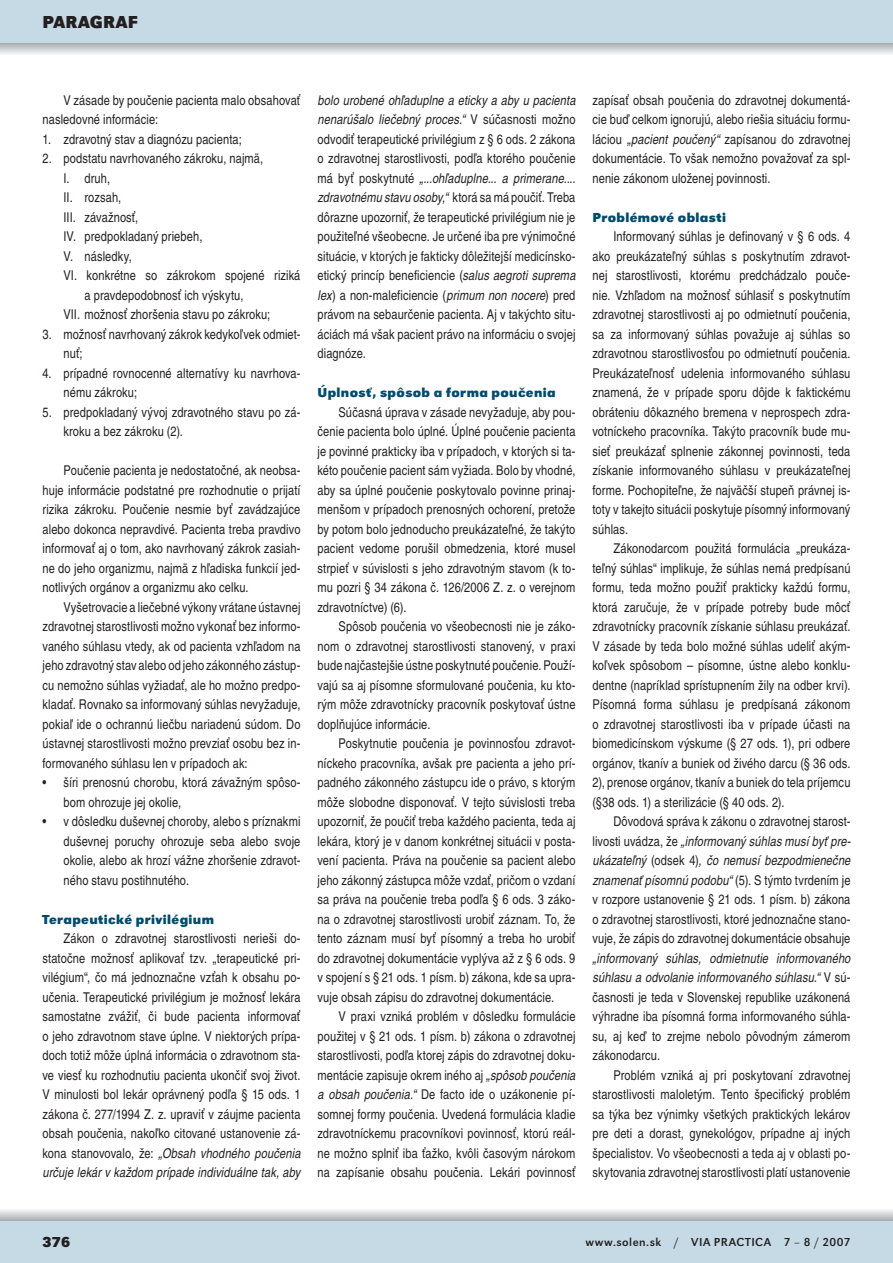
<style>
.page{position:relative;width:893px;height:1263px;background:#fff}
.page>*{position:absolute;margin:0;border:0;box-sizing:border-box;transform-origin:0 0}
.t1{font:700 18px "URW Grotesk TOT";color:#231f20}
.t2{font:700 15px "URW Grotesk TOT";color:#231f20}
.t3{font:condensed 13.5px/19.5px "Nimbus Sans LOT";letter-spacing:.01em;color:#231f20;text-align:justify}
.t4{font:700 13.5px "URW Grotesk TOT";letter-spacing:.025em;color:#004b6c}
.t5{font:12px "URW Grotesk TOT";letter-spacing:.035em;color:#231f20}
.s1{font-style:italic}
</style>
<div class="page">
<svg style="left:0;top:43px;width:892px;height:11px;background:#cdced0"></svg>
<div style="left:0;top:1220px;width:893px;height:43px;background:#c6dae6"></div>
<div style="left:0;top:0;width:893px;height:43px;background:#c6dae6"></div>
<svg style="left:0;top:1210px;width:892px;height:10px;background:#d0d1d3"></svg>
<h1 class="t1" style="left:43px;top:11px;width:97px">Paragraf</h1>
<p class="t3" style="left:43px;top:90px;width:259px;text-indent:21px">V zásade by poučenie pacienta malo obsahovať nasledovné informácie:</p>
<p class="t3" style="left:43px;top:129px;width:201px">1. zdravotný stav a diagnózu pacienta;</p>
<p class="t3" style="left:43px;top:149px;width:222px">2. podstatu navrhovaného zákroku, najmä,</p>
<p class="t3" style="left:64px;top:168px;width:48px">I. druh,</p>
<p class="t3" style="left:64px;top:188px;width:59px">II. rozsah,</p>
<p class="t3" style="left:64px;top:207px;width:76px">III. závažnosť,</p>
<p class="t3" style="left:64px;top:227px;width:140px">IV. predpokladaný priebeh,</p>
<p class="t3" style="left:64px;top:246px;width:70px">V. následky,</p>
<p class="t3" style="left:64px;top:266px;width:238px">VI. konkrétne so zákrokom spojené riziká</p>
<p class="t3" style="left:85px;top:285px;width:161px">a pravdepodobnosť ich výskytu,</p>
<p class="t3" style="left:64px;top:305px;width:208px">VII. možnosť zhoršenia stavu po zákroku;</p>
<p class="t3" style="left:64px;top:324px;width:238px;text-indent:-21px">3. možnosť navrhovaný zákrok kedykoľvek odmiet&shy;nuť;</p>
<p class="t3" style="left:64px;top:363px;width:238px;text-indent:-21px">4. prípadné rovnocenné alternatívy ku navrhova&shy;nému zákroku;</p>
<p class="t3" style="left:64px;top:402px;width:238px;text-indent:-21px">5. predpokladaný vývoj zdravotného stavu po zá&shy;kroku a bez zákroku (2).</p>
<p class="t3" style="left:43px;top:461px;width:259px;text-indent:21px">Poučenie pacienta je nedostatočné, ak neobsa&shy;huje informácie podstatné pre rozhodnutie o prijatí rizika zákroku. Poučenie nesmie byť zavádzajúce alebo dokonca nepravdivé. Pacienta treba pravdivo informovať aj o tom, ako navrhovaný zákrok zasiah&shy;ne do jeho organizmu, najmä z hľadiska funkcií jed&shy;notlivých orgánov a organizmu ako celku.</p>
<p class="t3" style="left:43px;top:597px;width:259px;text-indent:21px">Vyšetrovacie a liečebné výkony vrátane ústavnej zdravotnej starostlivosti možno vykonať bez informo&shy;vaného súhlasu vtedy, ak od pacienta vzhľadom na jeho zdravotný stav alebo od jeho zákonného zástup&shy;cu nemožno súhlas vyžiadať, ale ho možno predpo&shy;kladať. Rovnako sa informovaný súhlas nevyžaduje, pokiaľ ide o ochrannú liečbu nariadenú súdom. Do ústavnej starostlivosti možno prevziať osobu bez in&shy;formovaného súhlasu len v prípadoch ak:</p>
<p class="t3" style="left:64px;top:773px;width:238px;text-indent:-21px">• šíri prenosnú chorobu, ktorá závažným spôso&shy;bom ohrozuje jej okolie,</p>
<p class="t3" style="left:64px;top:812px;width:238px;text-indent:-21px">• v dôsledku duševnej choroby, alebo s príznakmi duševnej poruchy ohrozuje seba alebo svoje okolie, alebo ak hrozí vážne zhoršenie zdravot&shy;ného stavu postihnutého.</p>
<p class="t4" style="left:43px;top:911px;width:173px">Terapeutické privilégium</p>
<p class="t3" style="left:43px;top:929px;width:259px;text-indent:21px">Zákon o zdravotnej starostlivosti nerieši do&shy;statočne možnosť aplikovať tzv. „terapeutické pri&shy;vilégium“, čo má jednoznačne vzťah k obsahu po&shy;učenia. Terapeutické privilégium je možnosť lekára samostatne zvážiť, či bude pacienta informovať o jeho zdravotnom stave úplne. V niektorých prípa&shy;doch totiž môže úplná informácia o zdravotnom sta&shy;ve viesť ku rozhodnutiu pacienta ukončiť svoj život.<br>V minulosti bol lekár oprávnený podľa § 15 ods. 1 zákona č. 277/1994 Z. z. upraviť v záujme pacienta obsah poučenia, nakoľko citované ustanovenie zá&shy;kona stanovovalo, že: <span class="s1">„Obsah vhodného poučenia určuje lekár v každom prípade individuálne tak, aby</span></p>
<p class="t3" style="left:317px;top:90px;width:260px"><span class="s1">bolo urobené ohľaduplne a eticky a aby u pacienta nenarúšalo liečebný proces.“</span> V súčasnosti možno odvodiť terapeutické privilégium z § 6 ods. 2 zákona o zdravotnej starostlivosti, podľa ktorého poučenie má byť poskytnuté <span class="s1">„...ohľaduplne... a primerane.... zdravotnému stavu osoby,“</span> ktorá sa má poučiť. Treba dôrazne upozorniť, že terapeutické privilégium nie je použiteľné všeobecne. Je určené iba pre výnimočné situácie, v ktorých je fakticky dôležitejší medicínsko&shy;etický princíp beneficiencie (<span class="s1">salus aegroti suprema lex</span>) a non-maleficiencie (<span class="s1">primum non nocere</span>) pred právom na sebaurčenie pacienta. Aj v takýchto situ&shy;áciách má však pacient právo na informáciu o svojej diagnóze.</p>
<p class="t4" style="left:317px;top:384px;width:240px">Úplnosť, spôsob a forma poučenia</p>
<p class="t3" style="left:317px;top:402px;width:260px;text-indent:21px">Súčasná úprava v zásade nevyžaduje, aby pou&shy;čenie pacienta bolo úplné. Úplné poučenie pacienta je povinné prakticky iba v prípadoch, v ktorých si ta&shy;kéto poučenie pacient sám vyžiada. Bolo by vhodné, aby sa úplné poučenie poskytovalo povinne prinaj&shy;menšom v prípadoch prenosných ochorení, pretože by potom bolo jednoducho preukázateľné, že takýto pacient vedome porušil obmedzenia, ktoré musel strpieť v súvislosti s jeho zdravotným stavom (k to&shy;mu pozri § 34 zákona č. 126/2006 Z. z. o verejnom zdravotníctve) (6).</p>
<p class="t3" style="left:317px;top:617px;width:259px;text-indent:21px">Spôsob poučenia vo všeobecnosti nie je záko&shy;nom o zdravotnej starostlivosti stanovený, v praxi bude najčastejšie ústne poskytnuté poučenie. Použí&shy;vajú sa aj písomne sformulované poučenia, ku kto&shy;rým môže zdravotnícky pracovník poskytovať ústne doplňujúce informácie.</p>
<p class="t3" style="left:317px;top:734px;width:259px;text-indent:21px">Poskytnutie poučenia je povinnosťou zdravot&shy;níckeho pracovníka, avšak pre pacienta a jeho prí&shy;padného zákonného zástupcu ide o právo, s ktorým môže slobodne disponovať. V tejto súvislosti treba upozorniť, že poučiť treba každého pacienta, teda aj lekára, ktorý je v danom konkrétnej situácii v posta&shy;vení pacienta. Práva na poučenie sa pacient alebo jeho zákonný zástupca môže vzdať, pričom o vzdaní sa práva na poučenie treba podľa § 6 ods. 3 záko&shy;na o zdravotnej starostlivosti urobiť záznam. To, že tento záznam musí byť písomný a treba ho urobiť do zdravotnej dokumentácie vyplýva až z § 6 ods. 9 v spojení s § 21 ods. 1 písm. b) zákona, kde sa upra&shy;vuje obsah zápisu do zdravotnej dokumentácie.</p>
<p class="t3" style="left:317px;top:1007px;width:259px;text-indent:21px">V praxi vzniká problém v dôsledku formulácie použitej v § 21 ods. 1 písm. b) zákona o zdravotnej starostlivosti, podľa ktorej zápis do zdravotnej doku&shy;mentácie zapisuje okrem iného aj <span class="s1">„spôsob poučenia a obsah poučenia.“</span> De facto ide o uzákonenie pí&shy;somnej formy poučenia. Uvedená formulácia kladie zdravotníckemu pracovníkovi povinnosť, ktorú reál&shy;ne možno splniť iba ťažko, kvôli časovým nárokom na zapísanie obsahu poučenia. Lekári povinnosť</p>
<p class="t3" style="left:592px;top:90px;width:259px">zapísať obsah poučenia do zdravotnej dokumentá&shy;cie buď celkom ignorujú, alebo riešia situáciu formu&shy;láciou <span class="s1">„pacient poučený“</span> zapísanou do zdravotnej dokumentácie. To však nemožno považovať za spl&shy;nenie zákonom uloženej povinnosti.</p>
<p class="t4" style="left:592px;top:209px;width:135px">Problémové oblasti</p>
<p class="t3" style="left:592px;top:227px;width:259px;text-indent:21px">Informovaný súhlas je definovaný v § 6 ods. 4 ako preukázateľný súhlas s poskytnutím zdravot&shy;nej starostlivosti, ktorému predchádzalo pouče&shy;nie. Vzhľadom na možnosť súhlasiť s poskytnutím zdravotnej starostlivosti aj po odmietnutí poučenia, sa za informovaný súhlas považuje aj súhlas so zdravotnou starostlivosťou po odmietnutí poučenia.<br>Preukázateľnosť udelenia informovaného súhlasu znamená, že v prípade sporu dôjde k faktickému obráteniu dôkazného bremena v neprospech zdra&shy;votníckeho pracovníka. Takýto pracovník bude mu&shy;sieť preukázať splnenie zákonnej povinnosti, teda získanie informovaného súhlasu v preukázateľnej forme. Pochopiteľne, že najväčší stupeň právnej is&shy;toty v takejto situácii poskytuje písomný informovaný súhlas.</p>
<p class="t3" style="left:592px;top:539px;width:260px;text-indent:21px">Zákonodarcom použitá formulácia „preukáza&shy;teľný súhlas“ implikuje, že súhlas nemá predpísanú formu, teda možno použiť prakticky každú formu, ktorá zaručuje, že v prípade potreby bude môcť zdravotnícky pracovník získanie súhlasu preukázať.<br>V zásade by teda bolo možné súhlas udeliť akým&shy;koľvek spôsobom – písomne, ústne alebo konklu&shy;dentne (napríklad sprístupnením žily na odber krvi).<br>Písomná forma súhlasu je predpísaná zákonom o zdravotnej starostlivosti iba v prípade účasti na biomedicínskom výskume (§ 27 ods. 1), pri odbere orgánov, tkanív a buniek od živého darcu (§ 36 ods.<br>2), prenose orgánov, tkanív a buniek do tela príjemcu (§38 ods. 1) a sterilizácie (§ 40 ods. 2).</p>
<p class="t3" style="left:592px;top:812px;width:260px;text-indent:21px">Dôvodová správa k zákonu o zdravotnej starost&shy;livosti uvádza, že <span class="s1">„informovaný súhlas musí byť pre&shy;ukázateľný</span> (odsek 4)<span class="s1">, čo nemusí bezpodmienečne znamenať písomnú podobu“</span> (5). S týmto tvrdením je v rozpore ustanovenie § 21 ods. 1 písm. b) zákona o zdravotnej starostlivosti, ktoré jednoznačne stano&shy;vuje, že zápis do zdravotnej dokumentácie obsahuje</p>
<p class="t3" style="left:592px;top:948px;width:259px"><span class="s1">„informovaný súhlas, odmietnutie informovaného súh-lasu a odvolanie informovaného súhlasu.“</span> V sú&shy;časnosti je teda v Slovenskej republike uzákonená výhradne iba písomná forma informovaného súhla&shy;su, aj keď to zrejme nebolo pôvodným zámerom zákonodarcu.</p>
<p class="t3" style="left:592px;top:1065px;width:259px;text-indent:21px">Problém vzniká aj pri poskytovaní zdravotnej starostlivosti maloletým. Tento špecifický problém sa týka bez výnimky všetkých praktických lekárov pre deti a dorast, gynekológov, prípadne aj iných špecialistov. Vo všeobecnosti a teda aj v oblasti po&shy;skytovania zdravotnej starostlivosti platí ustanovenie</p>
<p class="t2" style="left:43px;top:1233px;width:29px">376</p>
<p class="t5" style="left:585px;top:1235px;width:266px">www.solen.sk / via practica 7 – 8 / 2007</p>
</div>
